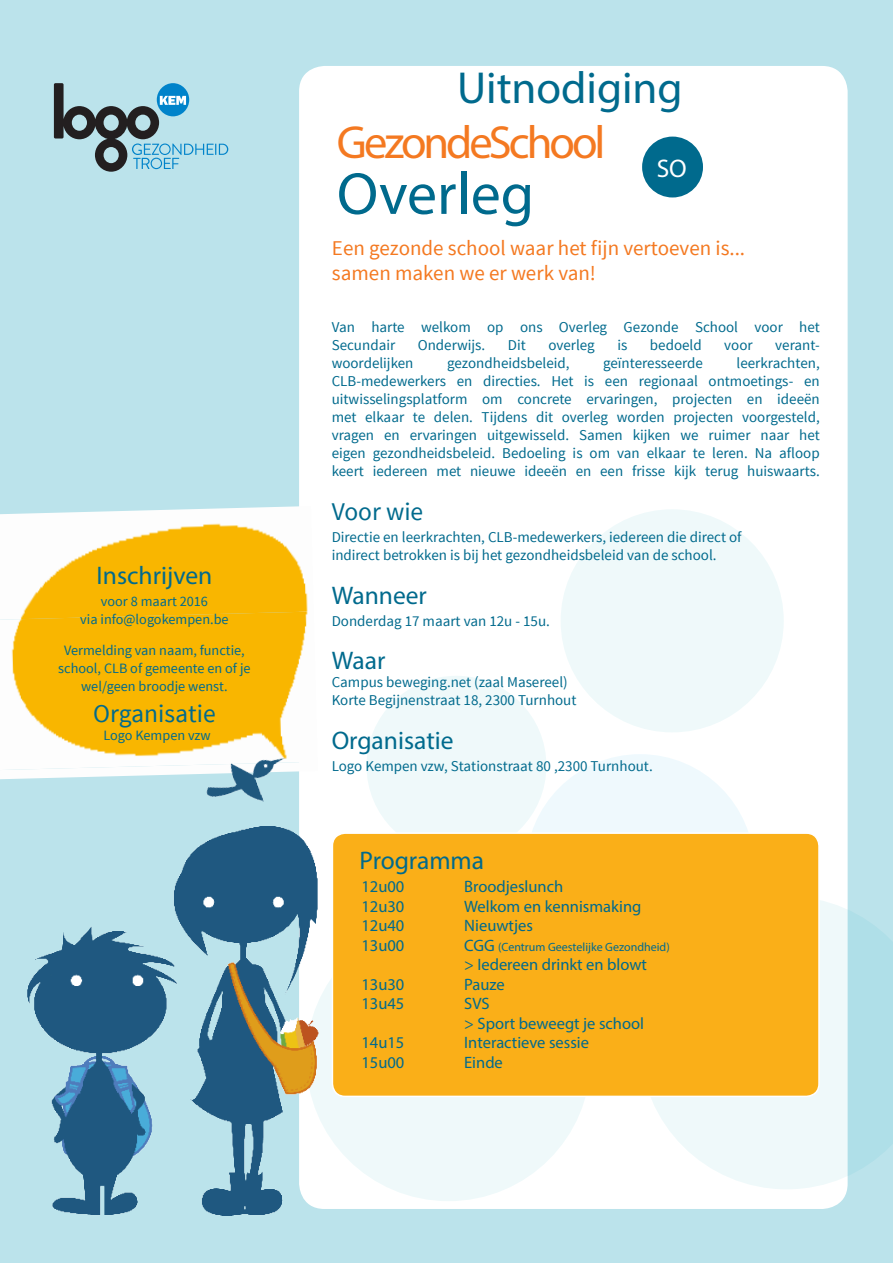
<style>
.page{position:relative;width:893px;height:1263px;background:#bbe3eb}
.page>*{position:absolute;margin:0;border:0;box-sizing:border-box;transform-origin:0 0}
.t1{font:59.7px "Myriad Pro";color:#006a8d}
.t2{font:46.5px "Myriad Pro";letter-spacing:-.065em;color:#f47921}
.t3{font:45px "Myriad Pro";color:#006a8d}
.Subtitel{font:25.5px "Myriad Pro";color:#006a8d}
.t4{font:25.5px "Source Sans Pro";color:#006a8d}
.t5{font:25.5px "Myriad Pro";color:#fff}
.t6{font:21px "Source Sans Pro";color:#f47921}
.t7{font:16.5px "Myriad Pro";color:#006a8d}
.Bodycopy{font:15px/18px "Source Sans Pro";color:#006a8d}
.t8{font:14.25px/18px "Source Sans Pro";color:#006a8d;text-align:center}
.t9{font:12px "Myriad Pro";color:#006a8d}
.s1{font-size:16.5px}
</style>
<div class="page">
<div style="left:299px;top:66px;width:549px;height:1143px;background:#fff;border-radius:26px"></div>
<svg style="left:651px;top:896px;width:242px;height:293px;fill:#eff9fa"></svg>
<div style="left:366px;top:676px;width:180px;height:180px;background:#eff9fa;border-radius:50%"></div>
<div style="left:561px;top:509px;width:223px;height:223px;background:#eff9fa;border-radius:50%"></div>
<div style="left:306px;top:917px;width:285px;height:284px;background:#eff9fa;border-radius:50%"></div>
<div style="left:526px;top:754px;width:228px;height:229px;background:#eff9fd;border-radius:50%"></div>
<img style="left:27px;top:826px;width:310px;height:390px">
<svg style="left:54px;top:83px;width:174px;height:89px"></svg>
<img style="left:0;top:506px;width:308px;height:105px">
<img style="left:0;top:611px;width:308px;height:151px">
<img style="left:0;top:762px;width:299px;height:17px">
<img style="left:191px;top:746px;width:106px;height:56px">
<div style="left:642px;top:137px;width:61px;height:60px;background:#006a8d;border-radius:50%"></div>
<div style="left:332px;top:833px;width:487px;height:263px;background:#faaf18;border-radius:13px"></div>
<div style="left:332px;top:832px;width:488px;height:265px;border:2px solid #fff;border-radius:13px"></div>
<p class="Subtitel" style="left:97px;top:559px;width:117px">Inschrijven</p>
<p class="t8" style="left:80px;top:592px;width:150px">voor 8 maart 2016<br>via info@logokempen.be</p>
<p class="t8" style="left:58px;top:641px;width:194px">Vermelding van naam, functie, school, CLB of gemeente en of je wel/geen broodje wenst.</p>
<p class="t4" style="left:93px;top:697px;width:124px">Organisatie</p>
<p class="t8" style="left:103px;top:726px;width:109px">Logo Kempen vzw</p>
<p class="t3" style="left:457px;top:60px;width:227px">Uitnodiging</p>
<p class="t2" style="left:337px;top:114px;width:270px">Gezonde School</p>
<p class="t1" style="left:337px;top:157px;width:199px">Overleg</p>
<p class="t5" style="left:657px;top:152px;width:32px">SO</p>
<p class="t6" style="left:332px;top:235px;width:415px">Een gezonde school waar het fijn vertoeven is...</p>
<p class="t6" style="left:332px;top:260px;width:266px">samen maken we er werk van!</p>
<p class="Bodycopy" style="left:332px;top:319px;width:490px">Van harte welkom op ons Overleg Gezonde School voor het<br>Secundair</p>
<p class="Bodycopy" style="left:418px;top:337px;width:69px">Onderwijs.</p>
<p class="Bodycopy" style="left:508px;top:337px;width:19px">Dit</p>
<p class="Bodycopy" style="left:548px;top:337px;width:48px">overleg</p>
<p class="Bodycopy" style="left:617px;top:337px;width:11px">is</p>
<p class="Bodycopy" style="left:650px;top:337px;width:53px">bedoeld</p>
<p class="Bodycopy" style="left:724px;top:337px;width:30px">voor</p>
<p class="Bodycopy" style="left:775px;top:337px;width:46px">verant-</p>
<p class="Bodycopy" style="left:332px;top:355px;width:490px;text-align:justify;text-indent:405px">leerkrachten, CLB-medewerkers en directies. Het is een regionaal ontmoetings- en uitwisselingsplatform om concrete ervaringen, projecten en ideeën met elkaar te delen. Tijdens dit overleg worden projecten voorgesteld, vragen en ervaringen uitgewisseld. Samen kijken we ruimer naar het eigen gezondheidsbeleid. Bedoeling is om van elkaar te leren. Na afloop keert iedereen met nieuwe ideeën en een frisse kijk terug huiswaarts.</p>
<p class="t4" style="left:332px;top:496px;width:93px">Voor wie</p>
<p class="Bodycopy" style="left:332px;top:528px;width:411px">Directie en leerkrachten, CLB-medewerkers, iedereen die direct of indirect betrokken is bij het gezondheidsbeleid van de school.</p>
<p class="Subtitel" style="left:332px;top:579px;width:97px">Wanneer</p>
<p class="Bodycopy" style="left:332px;top:612px;width:220px">Donderdag 17 maart van 12u - 15u.</p>
<p class="Subtitel" style="left:332px;top:645px;width:55px">Waar</p>
<p class="Bodycopy" style="left:332px;top:674px;width:246px">Campus beweging.net (zaal Masereel)<br>Korte Begijnenstraat 18, 2300 Turnhout</p>
<p class="Subtitel" style="left:332px;top:725px;width:123px">Organisatie</p>
<p class="Bodycopy" style="left:332px;top:757px;width:323px">Logo Kempen vzw, Stationstraat 80 ,2300 Turnhout.</p>
<p class="Bodycopy" style="left:332px;top:355px;width:83px">woordelijken</p>
<p class="Bodycopy" style="left:447px;top:355px;width:124px">gezondheidsbeleid,</p>
<p class="Bodycopy" style="left:603px;top:355px;width:101px">geïnteresseerde</p>
<p class="Subtitel" style="left:359px;top:844px;width:126px">Programma</p>
<p class="t7" style="left:361px;top:876px;width:44px">12u00</p>
<p class="t7" style="left:464px;top:876px;width:101px">Broodjeslunch</p>
<p class="t7" style="left:361px;top:896px;width:44px">12u30</p>
<p class="t7" style="left:464px;top:896px;width:179px">Welkom en kennismaking</p>
<p class="t7" style="left:361px;top:915px;width:44px">12u40</p>
<p class="t7" style="left:464px;top:915px;width:70px">Nieuwtjes</p>
<p class="t7" style="left:361px;top:935px;width:44px">13u00</p>
<p class="t9" style="left:464px;top:939px;width:207px"><span class="s1">CGG</span> (Centrum Geestelijke Gezondheid)</p>
<p class="t7" style="left:464px;top:954px;width:184px">&gt; Iedereen drinkt en blowt</p>
<p class="t7" style="left:361px;top:974px;width:44px">13u30</p>
<p class="t7" style="left:464px;top:974px;width:42px">Pauze</p>
<p class="t7" style="left:361px;top:993px;width:44px">13u45</p>
<p class="t7" style="left:464px;top:993px;width:27px">SVS</p>
<p class="t7" style="left:464px;top:1013px;width:181px">&gt; Sport beweegt je school</p>
<p class="t7" style="left:361px;top:1032px;width:44px">14u15</p>
<p class="t7" style="left:464px;top:1032px;width:126px">Interactieve sessie</p>
<p class="t7" style="left:361px;top:1052px;width:44px">15u00</p>
<p class="t7" style="left:464px;top:1052px;width:40px">Einde</p>
</div>
